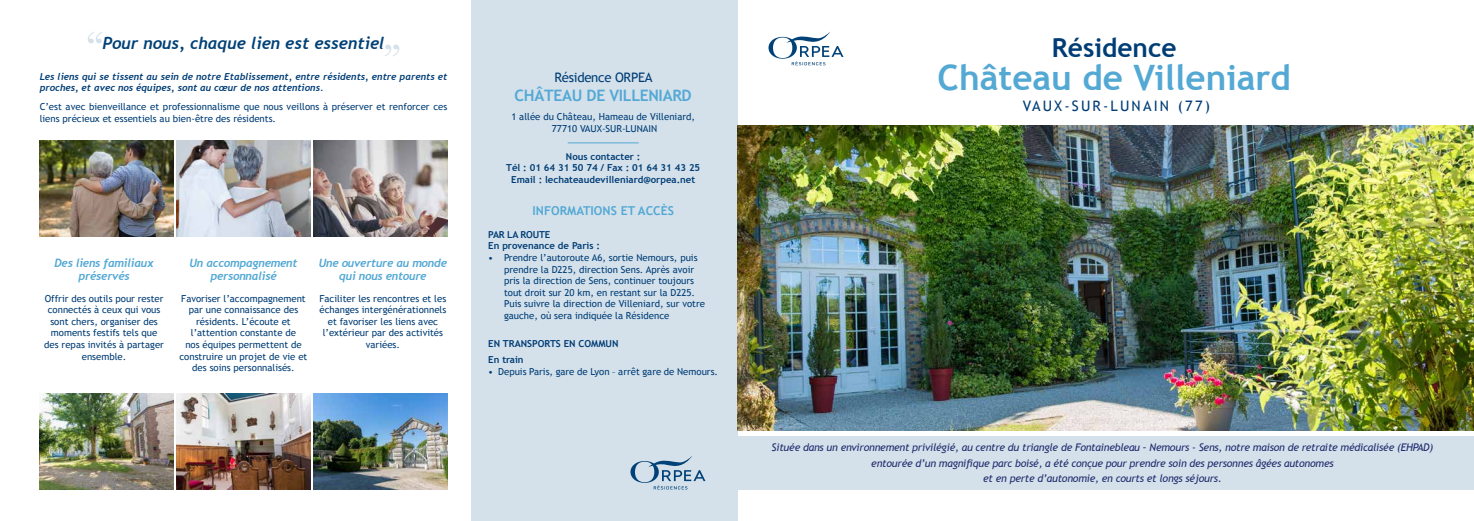
<style>
.page{position:relative;width:1474px;height:521px;background:#fff}
.page>*{position:absolute;margin:0;border:0;box-sizing:border-box;transform-origin:0 0}
.t1{font:700 35px "Trebuchet MS";color:#53a8d4}
.t2{font:700 26.25px "Trebuchet MS";color:#003d75}
.t3{font:italic 700 16.62px "Trebuchet";color:#004177}
.t4{font:700 15.75px "Trebuchet MS";letter-spacing:-.02em;color:#53a8d4}
.t5{font:14.44px "Trebuchet MS";letter-spacing:.15em;color:#003d75}
.t6{font:13.12px "Trebuchet MS";letter-spacing:-.02em;color:#003d75}
.t7{font:700 12.25px "Trebuchet MS";color:#53a8d4}
.t8{font:italic 700 11.46px/13.7px "Trebuchet";letter-spacing:-.02em;color:#53a8d4;text-align:center}
.t9{font:italic 10.5px/15.8px "Trebuchet MS";letter-spacing:-.02em;color:#212b6c;text-align:center}
.t10{font:9.62px/11.5px "Trebuchet MS";color:#003d75;text-align:center}
.t11{font:700 9.62px/11.5px "Trebuchet MS";color:#003d75}
.t12{font:italic 700 9.62px/11.5px "Trebuchet";color:#003d75}
</style>
<div class="page">
<div style="left:471px;top:0;width:266px;height:521px;background:#d4e1eb"></div>
<svg style="left:768px;top:32px;width:75px;height:33px"></svg>
<svg style="left:630px;top:456px;width:75px;height:33px"></svg>
<hr style="left:567px;top:142px;width:71px;height:1px;background:#53a8d4">
<img style="left:737px;top:125px;width:736px;height:305px">
<div style="left:737px;top:436px;width:736px;height:53px;background:#d4e1eb"></div>
<img style="left:40px;top:140px;width:133px;height:96px">
<img style="left:40px;top:393px;width:133px;height:96px">
<img style="left:177px;top:140px;width:133px;height:96px">
<img style="left:177px;top:393px;width:133px;height:96px">
<img style="left:314px;top:140px;width:133px;height:96px">
<img style="left:314px;top:393px;width:133px;height:96px">
<svg style="left:88px;top:32px;width:14px;height:11px"></svg>
<svg style="left:385px;top:45px;width:14px;height:11px"></svg>
<h3 class="t3" style="left:102px;top:33px;width:284px">Pour nous, chaque lien est essentiel</h3>
<p class="t12" style="left:40px;top:71px;width:409px">Les liens qui se tissent au sein de notre Etablissement, entre résidents, entre parents et proches, et avec nos équipes, sont au cœur de nos attentions.</p>
<p class="t10" style="left:40px;top:101px;width:409px;text-align:left">C’est avec bienveillance et professionnalisme que nous veillons à préserver et renforcer ces liens précieux et essentiels au bien-être des résidents.</p>
<p class="t8" style="left:55px;top:256px;width:101px">Des liens familiaux préservés</p>
<p class="t10" style="left:44px;top:293px;width:121px">Offrir des outils pour rester connectés à ceux qui vous sont chers, organiser des moments festifs tels que des repas invités à partager ensemble.</p>
<p class="t8" style="left:190px;top:256px;width:109px">Un accompagnement personnalisé</p>
<p class="t10" style="left:179px;top:293px;width:129px">Favoriser l’accompagnement par une connaissance des résidents. L’écoute et l’attention constante de<br>nos équipes permettent de construire un projet de vie et des soins personnalisés.</p>
<p class="t8" style="left:319px;top:256px;width:130px">Une ouverture au monde qui nous entoure</p>
<p class="t10" style="left:319px;top:293px;width:128px">Faciliter les rencontres et les échanges intergénérationnels et favoriser les liens avec l’extérieur par des activités variées.</p>
<h3 class="t6" style="left:554px;top:70px;width:99px">Résidence ORPEA</h3>
<h3 class="t4" style="left:514px;top:86px;width:179px">CHÂTEAU DE VILLENIARD</h3>
<p class="t10" style="left:511px;top:111px;width:185px">1 allée du Château, Hameau de Villeniard,<br>77710 VAUX-SUR-LUNAIN</p>
<p class="t11" style="left:506px;top:151px;width:196px;text-align:center">Nous contacter :<br>Tél : 01 64 31 50 74 / Fax : 01 64 31 43 25<br>Email : lechateaudevilleniard@orpea.net</p>
<p class="t7" style="left:532px;top:203px;width:143px">INFORMATIONS ET ACCÈS</p>
<p class="t11" style="left:488px;top:229px;width:113px">PAR LA ROUTE<br>En provenance de Paris :</p>
<p class="t10" style="left:504px;top:252px;width:202px;text-align:left;text-indent:-16px">• Prendre l’autoroute A6, sortie Nemours, puis prendre la D225, direction Sens. Après avoir pris la direction de Sens, continuer toujours tout droit sur 20 km, en restant sur la D225.<br>Puis suivre la direction de Villeniard, sur votre gauche, où sera indiquée la Résidence</p>
<p class="t11" style="left:488px;top:335px;width:132px;line-height:16.5px">EN TRANSPORTS EN COMMUN<br>En train</p>
<p class="t10" style="left:488px;top:366px;width:231px">• Depuis Paris, gare de Lyon – arrêt gare de Nemours.</p>
<h2 class="t2" style="left:1051px;top:31px;width:126px">Résidence</h2>
<h1 class="t1" style="left:937px;top:56px;width:354px">Château de Villeniard</h1>
<h3 class="t5" style="left:1022px;top:98px;width:189px">VAUX-SUR-LUNAIN (77)</h3>
<p class="t9" style="left:771px;top:439px;width:663px">Située dans un environnement privilégié, au centre du triangle de Fontainebleau – Nemours - Sens, notre maison de retraite médicalisée (EHPAD) entourée d’un magnifique parc boisé, a été conçue pour prendre soin des personnes âgées autonomes<br>et en perte d’autonomie, en courts et longs séjours.</p>
</div>
